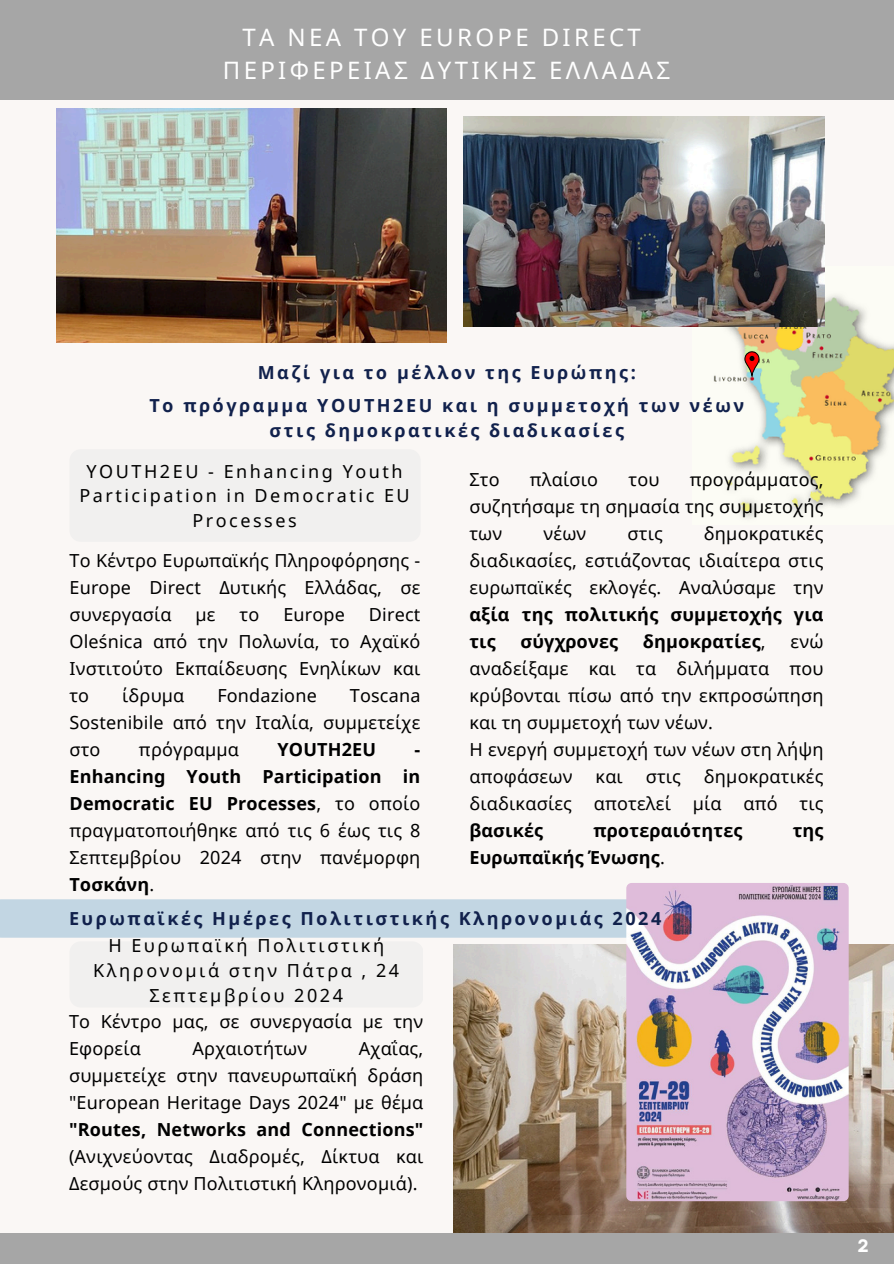
<style>
.page{position:relative;width:894px;height:1264px;background:#fff}
.page>*{position:absolute;margin:0;border:0;box-sizing:border-box;transform-origin:0 0}
.t1{font:24px/32.7px "Noto Sans";letter-spacing:.14em;color:#fff;text-align:center}
.t2{font:18px/27px "Noto Sans";letter-spacing:.01em;color:#000;text-align:justify}
.t3{font:700 18px/25px "Noto Sans";letter-spacing:.14em;color:#11214c;text-align:center}
.t4{font:18px/24.8px "Noto Sans";letter-spacing:.14em;color:#000;text-align:center}
.t5{font:700 18px "Noto Sans";letter-spacing:.01em;color:#000}
.t6{font:700 18px "Garet";color:#fff}
.s1{font-weight:700}
.s2{font-weight:400}
</style>
<div class="page">
<div style="left:0;top:0;width:893px;height:1263px;background:#faf7f5"></div>
<div style="left:0;top:0;width:893px;height:100px;background:#a6a6a6"></div>
<div style="left:0;top:1232px;width:893px;height:31px;background:#a6a6a6"></div>
<img style="left:56px;top:109px;width:390px;height:233px">
<img style="left:713px;top:267px;width:180px;height:251px">
<svg style="left:744px;top:351px;width:15px;height:25px"></svg>
<img style="left:463px;top:116px;width:361px;height:211px">
<div style="left:69px;top:449px;width:351px;height:93px;background:#f1f0ef;border-radius:11px"></div>
<div style="left:69px;top:941px;width:354px;height:66px;background:#f1f0ef;border-radius:11px"></div>
<div style="left:0;top:899px;width:626px;height:38px;background:#c2d6e3"></div>
<img style="left:453px;top:944px;width:440px;height:288px">
<img style="left:626px;top:883px;width:222px;height:318px;border-radius:5px">
<h1 class="t1" style="left:223px;top:20px;width:449px">ΤΑ ΝΕΑ ΤΟΥ EUROPE DIRECT<br>ΠΕΡΙΦΕΡΕΙΑΣ ΔΥΤΙΚΗΣ ΕΛΛΑΔΑΣ</h1>
<p class="t3" style="left:258px;top:359px;width:379px">Μαζί για το μέλλον της Ευρώπης:</p>
<p class="t3" style="left:149px;top:392px;width:596px">Το πρόγραμμα YOUTH2EU και η συμμετοχή των νέων στις δημοκρατικές διαδικασίες</p>
<h2 class="t4" style="left:79px;top:458px;width:332px">YOUTH2EU - Enhancing Youth<br>Participation in Democratic EU<br>Processes</h2>
<p class="t2" style="left:69px;top:546px;width:352px">Το Κέντρο Ευρωπαϊκής Πληροφόρησης - Europe Direct Δυτικής Ελλάδας, σε συνεργασία</p>
<p class="t2" style="left:69px;top:600px;width:352px;text-indent:299px">Direct Oleśnica από την Πολωνία, το Αχαϊκό Ινστιτούτο Εκπαίδευσης Ενηλίκων και το</p>
<p class="t2" style="left:195px;top:600px;width:22px">με</p>
<p class="t2" style="left:239px;top:600px;width:21px">το</p>
<p class="t2" style="left:283px;top:600px;width:63px">Europe</p>
<p class="t2" style="left:122px;top:681px;width:64px">ίδρυμα</p>
<p class="t2" style="left:217px;top:681px;width:101px">Fondazione</p>
<p class="t2" style="left:69px;top:681px;width:352px;text-indent:280px">Toscana Sostenibile από την Ιταλία, συμμετείχε στο</p>
<p class="t2" style="left:139px;top:735px;width:101px">πρόγραμμα</p>
<p class="t5" style="left:277px;top:736px;width:100px">YOUTH2EU</p>
<p class="t2" style="left:69px;top:735px;width:352px;text-indent:345px"><span class="s1">- Enhancing Youth Participation in Democratic EU Processes</span>, το οποίο πραγματοποιήθηκε από τις 6 έως τις 8<br>Σεπτεμβρίου 2024 στην πανέμορφη <span class="s1">Τοσκάνη</span>.</p>
<p class="t2" style="left:469px;top:465px;width:355px;text-indent:220px">προγράμματος, συζητήσαμε τη σημασία της συμμετοχής των</p>
<p class="t2" style="left:469px;top:465px;width:32px">Στο</p>
<p class="t2" style="left:529px;top:465px;width:70px">πλαίσιο</p>
<p class="t2" style="left:628px;top:465px;width:32px">του</p>
<p class="t2" style="left:469px;top:519px;width:355px;text-indent:234px">δημοκρατικές διαδικασίες, εστιάζοντας ιδιαίτερα στις ευρωπαϊκές εκλογές. Αναλύσαμε την <span class="s1">αξία της πολιτικής συμμετοχής για τις</span></p>
<p class="t2" style="left:543px;top:519px;width:44px">νέων</p>
<p class="t2" style="left:627px;top:519px;width:37px">στις</p>
<p class="t2" style="left:469px;top:627px;width:355px;text-indent:321px">ενώ αναδείξαμε και τα διλήμματα που κρύβονται πίσω από την εκπροσώπηση και τη συμμετοχή των νέων.</p>
<h2 class="t2" style="left:469px;top:735px;width:355px">Η ενεργή συμμετοχή των νέων στη λήψη αποφάσεων</h2>
<p class="t5" style="left:520px;top:628px;width:99px">σύγχρονες</p>
<p class="t5" style="left:642px;top:628px;width:124px">δημοκρατίες<span class="s2">,</span></p>
<h2 class="t2" style="left:469px;top:762px;width:355px;text-indent:234px">δημοκρατικές διαδικασίες αποτελεί μία από τις <span class="s1">βασικές</span></h2>
<h2 class="t2" style="left:595px;top:762px;width:29px">και</h2>
<h2 class="t2" style="left:645px;top:762px;width:37px">στις</h2>
<h2 class="t5" style="left:593px;top:817px;width:150px">προτεραιότητες</h2>
<h2 class="t5" style="left:792px;top:817px;width:32px">της</h2>
<h2 class="t5" style="left:469px;top:844px;width:197px">Ευρωπαϊκής Ένωσης<span class="s2">.</span></h2>
<p class="t3" style="left:69px;top:905px;width:593px">Ευρωπαϊκές Ημέρες Πολιτιστικής Κληρονομιάς 2024</p>
<p class="t4" style="left:93px;top:932px;width:307px">Η Ευρωπαϊκή Πολιτιστική<br>Κληρονομιά στην Πάτρα , 24<br>Σεπτεμβρίου 2024</p>
<h2 class="t2" style="left:69px;top:1007px;width:356px">Το Κέντρο μας, σε συνεργασία με την<br>Εφορεία</h2>
<h2 class="t2" style="left:69px;top:1034px;width:356px;text-indent:290px">Αχαΐας, συμμετείχε στην πανευρωπαϊκή δράση "European Heritage Days 2024" με θέμα <span class="s1">"Routes, Networks and Connections" </span>(Ανιχνεύοντας Διαδρομές, Δίκτυα και Δεσμούς στην Πολιτιστική Κληρονομιά).</h2>
<h2 class="t2" style="left:192px;top:1034px;width:116px">Αρχαιοτήτων</h2>
<p class="t6" style="left:857px;top:1232px;width:13px">2</p>
</div>
